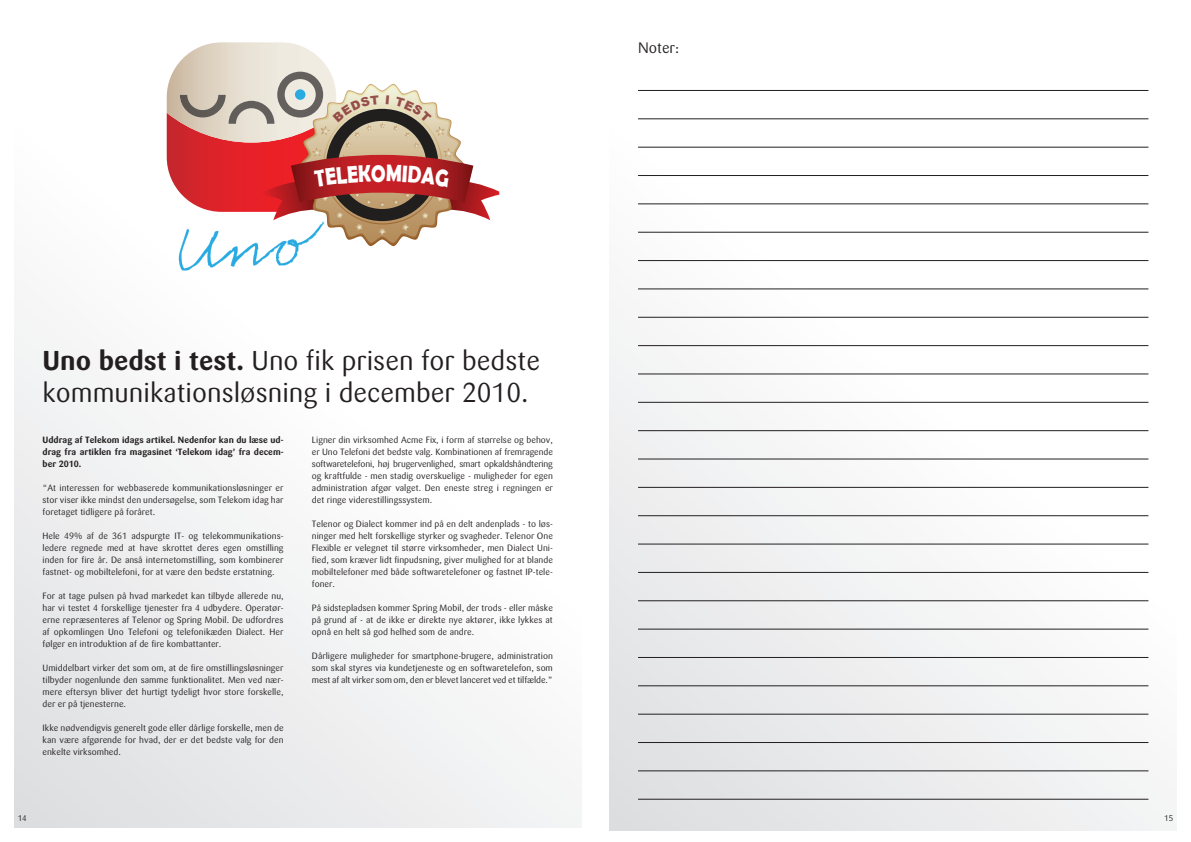
<style>
.page{position:relative;width:1191px;height:842px;background:#fff}
.page>*{position:absolute;margin:0;border:0;box-sizing:border-box;transform-origin:0 0}
.t1{font:27px/32px "Simi";color:#231f20}
.t2{font:15px "Simi";color:#231f20}
.t3{font:9px/12px "Simi";color:#231f20;text-align:justify}
.t4{font:700 9px/12px "Simi";color:#231f20;text-align:justify}
.t5{font:8.2px "Simi";color:#231f20}
.s1{font-weight:700}
</style>
<div class="page">
<div style="left:14px;top:14px;width:567px;height:814px;background:linear-gradient(to bottom,#fff,#ebeced)"></div>
<div style="left:609px;top:17px;width:567px;height:814px;background:linear-gradient(to bottom,#fff,#eaeaec)"></div>
<hr style="left:638px;top:175px;width:510px;height:1px;background:#231f20">
<hr style="left:638px;top:430px;width:510px;height:1px;background:#231f20">
<hr style="left:638px;top:685px;width:510px;height:1px;background:#231f20">
<hr style="left:638px;top:317px;width:510px;height:1px;background:#231f20">
<hr style="left:638px;top:572px;width:510px;height:1px;background:#231f20">
<hr style="left:638px;top:204px;width:510px;height:1px;background:#231f20">
<hr style="left:638px;top:459px;width:510px;height:1px;background:#231f20">
<hr style="left:638px;top:714px;width:510px;height:1px;background:#231f20">
<hr style="left:638px;top:90px;width:510px;height:1px;background:#231f20">
<hr style="left:638px;top:345px;width:510px;height:1px;background:#231f20">
<hr style="left:638px;top:600px;width:510px;height:1px;background:#231f20">
<hr style="left:638px;top:232px;width:510px;height:1px;background:#231f20">
<hr style="left:638px;top:487px;width:510px;height:1px;background:#231f20">
<hr style="left:638px;top:742px;width:510px;height:1px;background:#231f20">
<hr style="left:638px;top:119px;width:510px;height:1px;background:#231f20">
<hr style="left:638px;top:374px;width:510px;height:1px;background:#231f20">
<hr style="left:638px;top:629px;width:510px;height:1px;background:#231f20">
<hr style="left:638px;top:260px;width:510px;height:1px;background:#231f20">
<hr style="left:638px;top:515px;width:510px;height:1px;background:#231f20">
<hr style="left:638px;top:771px;width:510px;height:1px;background:#231f20">
<hr style="left:638px;top:147px;width:510px;height:1px;background:#231f20">
<hr style="left:638px;top:402px;width:510px;height:1px;background:#231f20">
<hr style="left:638px;top:657px;width:510px;height:1px;background:#231f20">
<hr style="left:638px;top:289px;width:510px;height:1px;background:#231f20">
<hr style="left:638px;top:544px;width:510px;height:1px;background:#231f20">
<hr style="left:638px;top:799px;width:510px;height:1px;background:#231f20">
<svg style="left:167px;top:42px;width:332px;height:229px"></svg>
<p class="t2" style="left:638px;top:39px;width:43px">Noter:</p>
<p class="t1" style="left:43px;top:345px;width:499px"><span class="s1">Uno bedst i test.</span> Uno fik prisen for bedste kommunikationsløsning i december 2010.</p>
<p class="t4" style="left:43px;top:434px;width:242px">Uddrag af Telekom idags artikel. Nedenfor kan du læse ud&shy;drag fra artiklen fra magasinet ‘Telekom idag’ fra decem&shy;ber 2010.</p>
<p class="t3" style="left:43px;top:482px;width:242px">“At interessen for webbaserede kommunikationsløsninger er stor viser ikke mindst den undersøgelse, som Telekom idag har foretaget tidligere på foråret.</p>
<p class="t3" style="left:43px;top:530px;width:242px">Hele 49% af de 361 adspurgte IT- og telekommunikations&shy;ledere regnede med at have skrottet deres egen omstilling inden for fire år. De anså internetomstilling, som kombinerer fastnet- og mobiltelefoni, for at være den bedste erstatning.</p>
<p class="t3" style="left:43px;top:590px;width:242px">For at tage pulsen på hvad markedet kan tilbyde allerede nu, har vi testet 4 forskellige tjenester fra 4 udbydere. Operatør&shy;erne repræsenteres af Telenor og Spring Mobil. De udfordres af opkomlingen Uno Telefoni og telefonikæden Dialect. Her følger en introduktion af de fire kombattanter.</p>
<p class="t3" style="left:43px;top:662px;width:242px">Umiddelbart virker det som om, at de fire omstillingsløsninger tilbyder nogenlunde den samme funktionalitet. Men ved nær&shy;mere eftersyn bliver det hurtigt tydeligt hvor store forskelle, der er på tjenesterne.</p>
<p class="t3" style="left:43px;top:722px;width:242px">Ikke nødvendigvis generelt gode eller dårlige forskelle, men de kan være afgørende for hvad, der er det bedste valg for den enkelte virksomhed.</p>
<p class="t3" style="left:312px;top:434px;width:242px">Ligner din virksomhed Acme Fix, i form af størrelse og behov, er Uno Telefoni det bedste valg. Kombinationen af fremragende softwaretelefoni, høj brugervenlighed, smart opkaldshåndtering og kraftfulde - men stadig overskuelige - muligheder for egen administration afgør valget. Den eneste streg i regningen er det ringe viderestillingssystem.</p>
<p class="t3" style="left:312px;top:518px;width:242px">Telenor og Dialect kommer ind på en delt andenplads - to løs&shy;ninger med helt forskellige styrker og svagheder. Telenor One Flexible er velegnet til større virksomheder, men Dialect Uni&shy;fied, som kræver lidt finpudsning, giver mulighed for at blande mobiltelefoner med både softwaretelefoner og fastnet IP-tele&shy;foner.</p>
<p class="t3" style="left:312px;top:602px;width:242px">På sidstepladsen kommer Spring Mobil, der trods - eller måske på grund af - at de ikke er direkte nye aktører, ikke lykkes at opnå en helt så god helhed som de andre.</p>
<p class="t3" style="left:312px;top:650px;width:242px">Dårligere muligheder for smartphone-brugere, administration som skal styres via kundetjeneste og en softwaretelefon, som mest af alt virker som om, den er blevet lanceret ved et tilfælde.”</p>
<p class="t5" style="left:18px;top:813px;width:11px">14</p>
<p class="t5" style="left:1164px;top:813px;width:11px">15</p>
</div>
